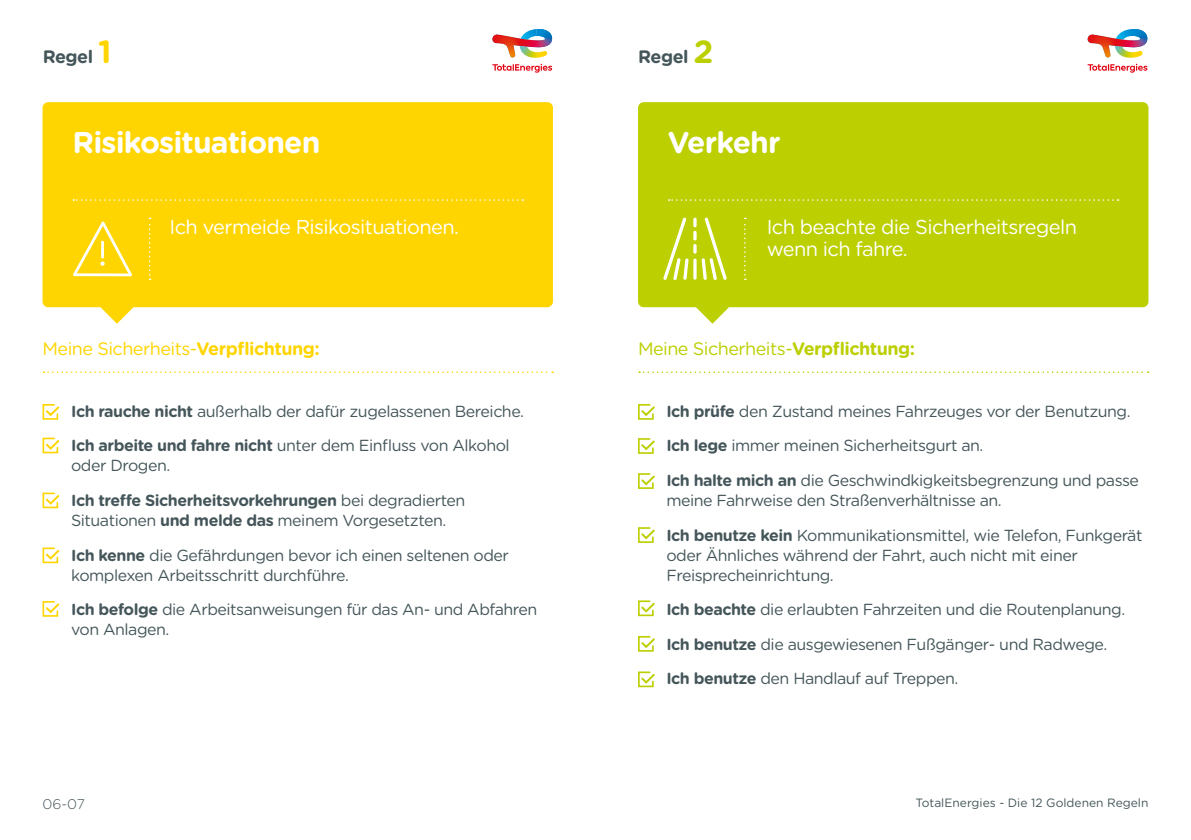
<style>
.page{position:relative;width:1191px;height:840px;background:#fff}
.page>*{position:absolute;margin:0;border:0;box-sizing:border-box;transform-origin:0 0}
.t1{font:700 32px "Gotham Rounded";color:#ffd500}
.t2{font:700 32px "Gotham Rounded";color:#bccf00}
.t3{font:700 30px "Gotham Rounded";letter-spacing:-.03em;color:#fff}
.t4{font:20px/22px "Gotham Rounded";letter-spacing:-.03em;color:#fff}
.t5{font:18px "Gotham Rounded";letter-spacing:-.03em;color:#bccf00}
.t6{font:18px "Gotham Rounded";letter-spacing:-.03em;color:#ffd500}
.t7{font:700 18px "Gotham Rounded";letter-spacing:-.03em;color:#45565a}
.t8{font:16px/20px "Gotham Rounded";letter-spacing:-.03em;color:#45565a}
.t9{font:300 14px "Gotham Rounded";color:#45565a}
.t10{font:12px "Gotham Rounded";color:#45565a}
.s1{font-weight:700}
</style>
<div class="page">
<svg style="left:639px;top:371px;width:509px;height:2px"></svg>
<svg style="left:638px;top:404px;width:17px;height:16px"></svg>
<svg style="left:638px;top:438px;width:17px;height:16px"></svg>
<svg style="left:638px;top:473px;width:17px;height:16px"></svg>
<svg style="left:638px;top:527px;width:17px;height:16px"></svg>
<svg style="left:638px;top:600px;width:17px;height:16px"></svg>
<svg style="left:638px;top:636px;width:17px;height:16px"></svg>
<svg style="left:638px;top:671px;width:17px;height:16px"></svg>
<svg style="left:638px;top:102px;width:510px;height:221px;background:#c0d212"></svg>
<svg style="left:668px;top:199px;width:450px;height:2px"></svg>
<svg style="left:744px;top:217px;width:2px;height:63px"></svg>
<svg style="left:663px;top:217px;width:64px;height:63px;background:#cad935"></svg>
<svg style="left:492px;top:64px;width:60px;height:9px"></svg>
<img style="left:492px;top:29px;width:60px;height:29px">
<svg style="left:1087px;top:64px;width:60px;height:9px"></svg>
<img style="left:1087px;top:29px;width:60px;height:29px">
<svg style="left:43px;top:102px;width:510px;height:221px;background:#ffd812"></svg>
<svg style="left:43px;top:371px;width:510px;height:2px"></svg>
<svg style="left:42px;top:404px;width:18px;height:16px"></svg>
<svg style="left:42px;top:437px;width:18px;height:17px"></svg>
<svg style="left:42px;top:492px;width:18px;height:17px"></svg>
<svg style="left:42px;top:547px;width:18px;height:16px"></svg>
<svg style="left:42px;top:601px;width:18px;height:16px"></svg>
<svg style="left:73px;top:199px;width:450px;height:2px"></svg>
<svg style="left:149px;top:217px;width:2px;height:63px"></svg>
<svg style="left:73px;top:221px;width:59px;height:55px;background:#ffdb29"></svg>
<p class="t7" style="left:43px;top:43px;width:52px">Regel</p>
<p class="t1" style="left:98px;top:28px;width:15px">1</p>
<p class="t7" style="left:638px;top:43px;width:52px">Regel</p>
<p class="t2" style="left:693px;top:28px;width:21px">2</p>
<p class="t3" style="left:73px;top:121px;width:249px">Risikosituationen</p>
<p class="t3" style="left:668px;top:121px;width:114px">Verkehr</p>
<p class="t4" style="left:169px;top:214px;width:291px">Ich vermeide Risikosituationen.</p>
<p class="t4" style="left:766px;top:214px;width:312px">Ich beachte die Sicherheitsregeln wenn ich fahre.</p>
<p class="t6" style="left:43px;top:336px;width:279px">Meine Sicherheits-<span class="s1">Verpflichtung:</span></p>
<p class="t5" style="left:638px;top:336px;width:279px">Meine Sicherheits-<span class="s1">Verpflichtung:</span></p>
<p class="t8" style="left:71px;top:400px;width:454px"><span class="s1">Ich rauche nicht</span> außerhalb der dafür zugelassenen Bereiche.</p>
<p class="t8" style="left:71px;top:435px;width:440px"><span class="s1">Ich arbeite und fahre nicht</span> unter dem Einfluss von Alkohol oder Drogen.</p>
<p class="t8" style="left:71px;top:489px;width:396px"><span class="s1">Ich treffe Sicherheitsvorkehrungen</span> bei degradierten<br>Situationen <span class="s1">und melde das</span> meinem Vorgesetzten.</p>
<p class="t8" style="left:71px;top:544px;width:439px"><span class="s1">Ich kenne</span> die Gefährdungen bevor ich einen seltenen oder komplexen Arbeitsschritt durchführe.</p>
<p class="t8" style="left:71px;top:598px;width:468px"><span class="s1">Ich befolge</span> die Arbeitsanweisungen für das An- und Abfahren von Anlagen.</p>
<p class="t8" style="left:666px;top:400px;width:466px"><span class="s1">Ich prüfe</span> den Zustand meines Fahrzeuges vor der Benutzung.</p>
<p class="t8" style="left:666px;top:435px;width:319px"><span class="s1">Ich lege</span> immer meinen Sicherheitsgurt an.</p>
<p class="t8" style="left:666px;top:469px;width:474px"><span class="s1">Ich halte mich an</span> die Geschwindkigkeitsbegrenzung und passe meine Fahrweise den Straßenverhältnisse an.</p>
<p class="t8" style="left:666px;top:524px;width:477px"><span class="s1">Ich benutze kein</span> Kommunikationsmittel, wie Telefon, Funkgerät oder Ähnliches während der Fahrt, auch nicht mit einer<br>Freisprecheinrichtung.</p>
<p class="t8" style="left:666px;top:598px;width:460px"><span class="s1">Ich beachte</span> die erlaubten Fahrzeiten und die Routenplanung.</p>
<p class="t8" style="left:666px;top:633px;width:442px"><span class="s1">Ich benutze</span> die ausgewiesenen Fußgänger- und Radwege.</p>
<p class="t8" style="left:666px;top:667px;width:294px"><span class="s1">Ich benutze</span> den Handlauf auf Treppen.</p>
<p class="t9" style="left:43px;top:793px;width:44px">06-07</p>
<p class="t10" style="left:915px;top:794px;width:234px">TotalEnergies - Die 12 Goldenen Regeln</p>
</div>
